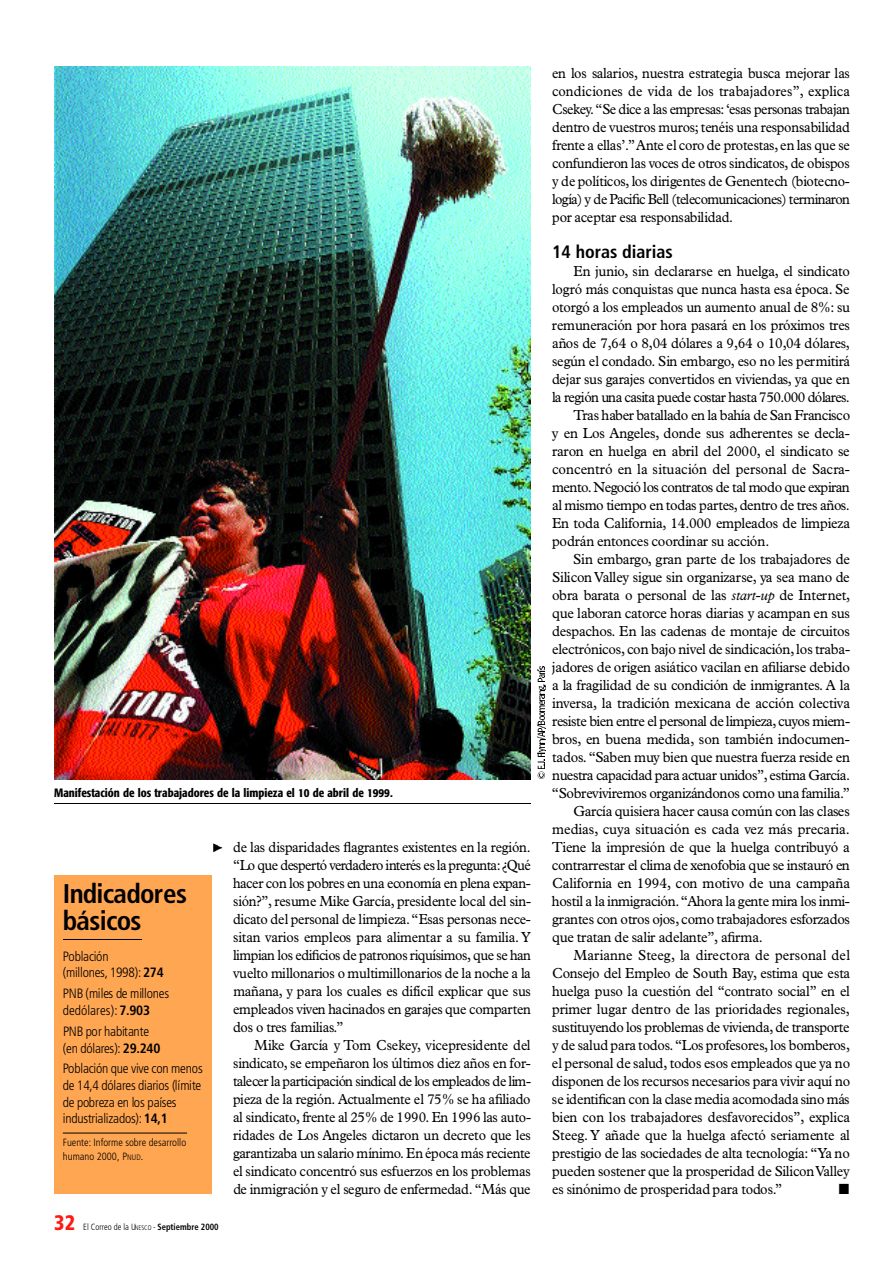
<style>
.page{position:relative;width:893px;height:1263px;background:#fff}
.page>*{position:absolute;margin:0;border:0;box-sizing:border-box;transform-origin:0 0}
.t1{font:700 condensed 27px/27px "Frutiger";color:#000}
.t2{font:900 condensed 21px "Frutiger";color:#ff190e;scale:.95 1}
.t3{font:700 condensed 18px "Frutiger";color:#000}
.t4{font:14.7px/18px "Plantin";letter-spacing:-.02em;color:#000;text-align:justify;scale:.93 1}
.t5{font:14.7px "Plantin";letter-spacing:-.02em;color:#000;scale:.95 1}
.t6{font:14.7px "Plantin";letter-spacing:-.02em;color:#000;scale:.94 1}
.t7{font:14.7px "Plantin";color:#000;scale:.95 1}
.t8{font:14.7px "Plantin";letter-spacing:-.045em;color:#000;scale:.94 1}
.t9{font:14.7px "Plantin";color:#000;scale:.94 1}
.t10{font:14.7px "Plantin";letter-spacing:.005em;color:#000;scale:.94 1}
.t11{font:14.7px "Plantin";letter-spacing:.01em;color:#000;scale:.94 1}
.t12{font:14.7px "Zapf Dingbats";color:#000;scale:.94 1}
.t13{font:300 condensed 13.5px/16.6px "Frutiger";letter-spacing:-.03em;color:#000}
.t14{font:300 condensed 13.5px/16.5px "Frutiger";color:#000}
.t15{font:500 condensed 12px "Formata";color:#000}
.t16{font:300 condensed 10.5px/13.5px "Frutiger";color:#000}
.t17{font:300 condensed 9px "Frutiger";color:#000;scale:.95 1}
.s1{font-weight:700}
.s2{font-size:7.8px}
.s3{font-size:6.75px}
.s4{font-style:italic}
</style>
<div class="page">
<div style="left:54px;top:875px;width:158px;height:319px;background:#ffa652"></div>
<hr style="left:63px;top:939px;width:78px;height:1px;background:#000">
<hr style="left:63px;top:1133px;width:124px;height:1px;background:#000">
<hr style="left:54px;top:803px;width:476px;height:1px;background:#000">
<svg style="left:537px;top:667px;width:9px;height:112px"></svg>
<svg style="left:213px;top:843px;width:9px;height:10px"></svg>
<img style="left:54px;top:67px;width:476px;height:713px">
<p class="t15" style="left:54px;top:788px;width:340px">Manifestación de los trabajadores de la limpieza el 10 de abril de 1999.</p>
<h1 class="t1" style="left:63px;top:883px;width:126px">I n d i c a d o re s b á s i c o s</h1>
<p class="t13" style="left:63px;top:949px;width:102px">Po b l a c i ó n<br>( m i l l o n e s,1 9 9 8 ) :<span class="s1">2 7 4</span></p>
<p class="t14" style="left:63px;top:986px;width:108px">PNB (miles de millones d ed ó l a r e s ) :<span class="s1">7 . 9 0 3</span></p>
<p class="t14" style="left:63px;top:1024px;width:99px">PNB por habitante (en dólares): <span class="s1">2 9 . 2 4 0</span></p>
<p class="t13" style="left:63px;top:1061px;width:141px">Población que vive con menos de 14,4 dólares diarios (límite de pobreza en los países<br>i n d u s t r i a l i z a d o s ) :<span class="s1">1 4 , 1</span></p>
<p class="t16" style="left:63px;top:1136px;width:125px">Fuente: Informe sobre desarrollo humano 2000, P<span class="s2">NUD</span>.</p>
<h2 class="t2" style="left:54px;top:1214px;width:23px">32</h2>
<p class="t17" style="left:83px;top:1223px;width:144px">El Correo de la U<span class="s3">NESCO</span> - <span class="s1">Septiembre 2000</span></p>
<p class="t4" style="left:233px;top:839px;width:322px">de las disparidades fla grantes existentes en la regi ó n . “Lo que despertó verdadero interés es la pregunta:¿ Q u é hacer con los pobres en una economía en plena expan&shy;s i ó n ? ” , resume Mike García, presidente local del sin&shy;d i c ato del personal de limpieza.“Esas personas nece&shy;sitan va rios empleos para alimentar a su fa m i l i a . Y limpian los edificios de patronos ri q u í s i m o s , que se han vuelto millonarios o multimillonarios de la noche a la m a ñ a n a , y para los cuales es difícil explicar que sus empleados viven hacinados en garajes que compart e n dos o tres fa m i l i a s.”</p>
<p class="t4" style="left:233px;top:1037px;width:322px;text-indent:21px">Mike García y Tom Csekey, vicepresidente del s i n d i c at o, se empeñaron los últimos diez años en for&shy;talecer la participación sindical de los empleados de lim&shy;pieza de la regi ó n . Actualmente el 75% se ha afil i a d o al sindicat o, frente al 25% de 1990. En 1996 las auto&shy;ridades de Los Angeles dictaron un decreto que les garantizaba un salario mínimo. En época más reciente el sindicato concentró sus esfuerzos en los problemas de inmigración y el seguro de enferm e d a d . “Más que</p>
<p class="t4" style="left:552px;top:65px;width:322px">en los salari o s , nuestra estrat e gia busca mejorar las condiciones de vida de los trabajadores”, e x p l i c a C s e k e y.“Se dice a las empresas:‘esas personas trabajan dentro de vuestros muros; tenéis una responsabilidad frente a ellas’.”Ante el coro de protestas,en las que se confundieron las voces de otros sindicat o s , de obispos y de políticos, los dirigentes de Genentech (biotecno&shy;logía) y de Pa c i fic Bell (telecomunicaciones) term i n a r o n por aceptar esa responsabilidad.</p>
<p class="t3" style="left:552px;top:244px;width:122px">14 horas diarias</p>
<p class="t6" style="left:573px;top:265px;width:296px">En junio, sin declararse en huelga, el sindicat o</p>
<p class="t6" style="left:552px;top:283px;width:318px">l o gró más conquistas que nunca hasta esa época. S e</p>
<p class="t6" style="left:552px;top:301px;width:318px">otorgó a los empleados un aumento anual de 8%: s u</p>
<p class="t6" style="left:552px;top:319px;width:318px">remuneración por hora pasará en los próximos tres</p>
<p class="t6" style="left:552px;top:337px;width:318px">años de 7,64 o 8,04 dólares a 9,64 o 10,04 dólares,</p>
<p class="t6" style="left:552px;top:355px;width:318px">según el condado. Sin embargo, eso no les perm i t i r á</p>
<p class="t6" style="left:552px;top:373px;width:318px">dejar sus garajes conve rtidos en viviendas, ya que en</p>
<p class="t8" style="left:552px;top:391px;width:318px">la región una casita puede costar hasta 750.000 dólares.</p>
<p class="t5" style="left:573px;top:409px;width:293px">Tras haber batallado en la bahía de San Francisco</p>
<p class="t5" style="left:552px;top:427px;width:315px">y en Los A n g e l e s , donde sus adherentes se decla-</p>
<p class="t5" style="left:552px;top:445px;width:314px">raron en huelga en abril del 2000, el sindicato se</p>
<p class="t7" style="left:552px;top:463px;width:315px">concentró en la situación del personal de Sacra-</p>
<p class="t5" style="left:552px;top:481px;width:315px">m e n t o. Negoció los contratos de tal modo que expiran</p>
<p class="t5" style="left:552px;top:499px;width:315px">al mismo tiempo en todas part e s , dentro de tres años.</p>
<p class="t5" style="left:552px;top:517px;width:315px">En toda Californ i a , 14.000 empleados de limpieza</p>
<p class="t5" style="left:552px;top:535px;width:230px">podrán entonces coordinar su acción.</p>
<p class="t5" style="left:573px;top:553px;width:293px">Sin embargo, gran parte de los trabajadores de</p>
<p class="t5" style="left:552px;top:571px;width:314px">Silicon Valley sigue sin organizars e , ya sea mano de</p>
<p class="t5" style="left:552px;top:589px;width:315px">obra barata o personal de las <span class="s4">s t a rt - u p</span> de Intern e t ,</p>
<p class="t5" style="left:552px;top:607px;width:315px">que laboran catorce horas diarias y acampan en sus</p>
<p class="t5" style="left:552px;top:625px;width:315px">d e s p a c h o s. En las cadenas de montaje de circuitos</p>
<p class="t5" style="left:552px;top:643px;width:315px">e l e c t r ó n i c o s , con bajo nivel de sindicación,los traba-</p>
<p class="t5" style="left:552px;top:661px;width:315px">jadores de origen asiático vacilan en afil i a rse debido</p>
<p class="t5" style="left:552px;top:679px;width:315px">a la fragilidad de su condición de inmigr a n t e s. A la</p>
<p class="t7" style="left:552px;top:697px;width:315px">i nve rs a , la tradición mexicana de acción colectiva</p>
<p class="t5" style="left:552px;top:715px;width:315px">resiste bien entre el personal de limpieza,c u yos miem-</p>
<p class="t5" style="left:552px;top:733px;width:315px">b r o s , en buena medida, son también indocumen-</p>
<p class="t5" style="left:552px;top:751px;width:315px">t a d o s.“Saben muy bien que nuestra fuerza reside en</p>
<p class="t5" style="left:552px;top:769px;width:315px">nuestra capacidad para actuar unidos”, estima García.</p>
<p class="t5" style="left:552px;top:787px;width:315px">“Sobreviviremos organizándonos como una fa m i l i a .”</p>
<p class="t5" style="left:573px;top:805px;width:293px">García quisiera hacer causa común con las clases</p>
<p class="t7" style="left:552px;top:823px;width:315px">m e d i a s , c u ya situación es cada vez más precari a .</p>
<p class="t5" style="left:552px;top:841px;width:315px">Tiene la impresión de que la huelga contri buyó a</p>
<p class="t5" style="left:552px;top:859px;width:315px">c o n t r a rrestar el clima de xenofobia que se instauró en</p>
<p class="t7" style="left:552px;top:877px;width:315px">C a l i f o rnia en 1994, con motivo de una campaña</p>
<p class="t5" style="left:552px;top:895px;width:315px">hostil a la inmigr a c i ó n .“Ahora la gente mira los inmi-</p>
<p class="t5" style="left:552px;top:913px;width:315px">grantes con otros ojos,como trabajadores esforzados</p>
<p class="t5" style="left:552px;top:931px;width:223px">que tratan de salir adelante”, a firm a .</p>
<p class="t11" style="left:573px;top:949px;width:296px">M a rianne Steeg, la directora de personal del</p>
<p class="t6" style="left:552px;top:967px;width:318px">Consejo del Empleo de South Bay, estima que esta</p>
<p class="t6" style="left:552px;top:985px;width:318px">huelga puso la cuestión del “ c o n t r ato social” en el</p>
<p class="t10" style="left:552px;top:1003px;width:318px">p rimer lugar dentro de las pri o ridades regi o n a l e s ,</p>
<p class="t6" style="left:552px;top:1021px;width:318px">s u s t i t u yendo los problemas de vivienda, de transport e</p>
<p class="t6" style="left:552px;top:1039px;width:318px">y de salud para todos.“Los profesores, los bomberos,</p>
<p class="t6" style="left:552px;top:1057px;width:319px">el personal de salud, todos esos empleados que ya no</p>
<p class="t6" style="left:552px;top:1075px;width:319px">disponen de los recursos necesarios para vivir aquí no</p>
<p class="t6" style="left:552px;top:1093px;width:318px">se identifican con la clase media acomodada sino más</p>
<p class="t9" style="left:552px;top:1111px;width:318px">bien con los trabajadores desfavo r e c i d o s ” , e x p l i c a</p>
<p class="t6" style="left:552px;top:1129px;width:318px">S t e e g .Y añade que la huelga afectó seriamente al</p>
<p class="t6" style="left:552px;top:1147px;width:318px">p r e s t i gio de las sociedades de alta tecnología: “ Ya no</p>
<p class="t6" style="left:552px;top:1165px;width:318px">pueden sostener que la prosperidad de Silicon Va l l e y</p>
<p class="t6" style="left:552px;top:1183px;width:246px">es sinónimo de prosperidad para todos.”</p>
<p class="t12" style="left:839px;top:1181px;width:13px">■</p>
</div>
